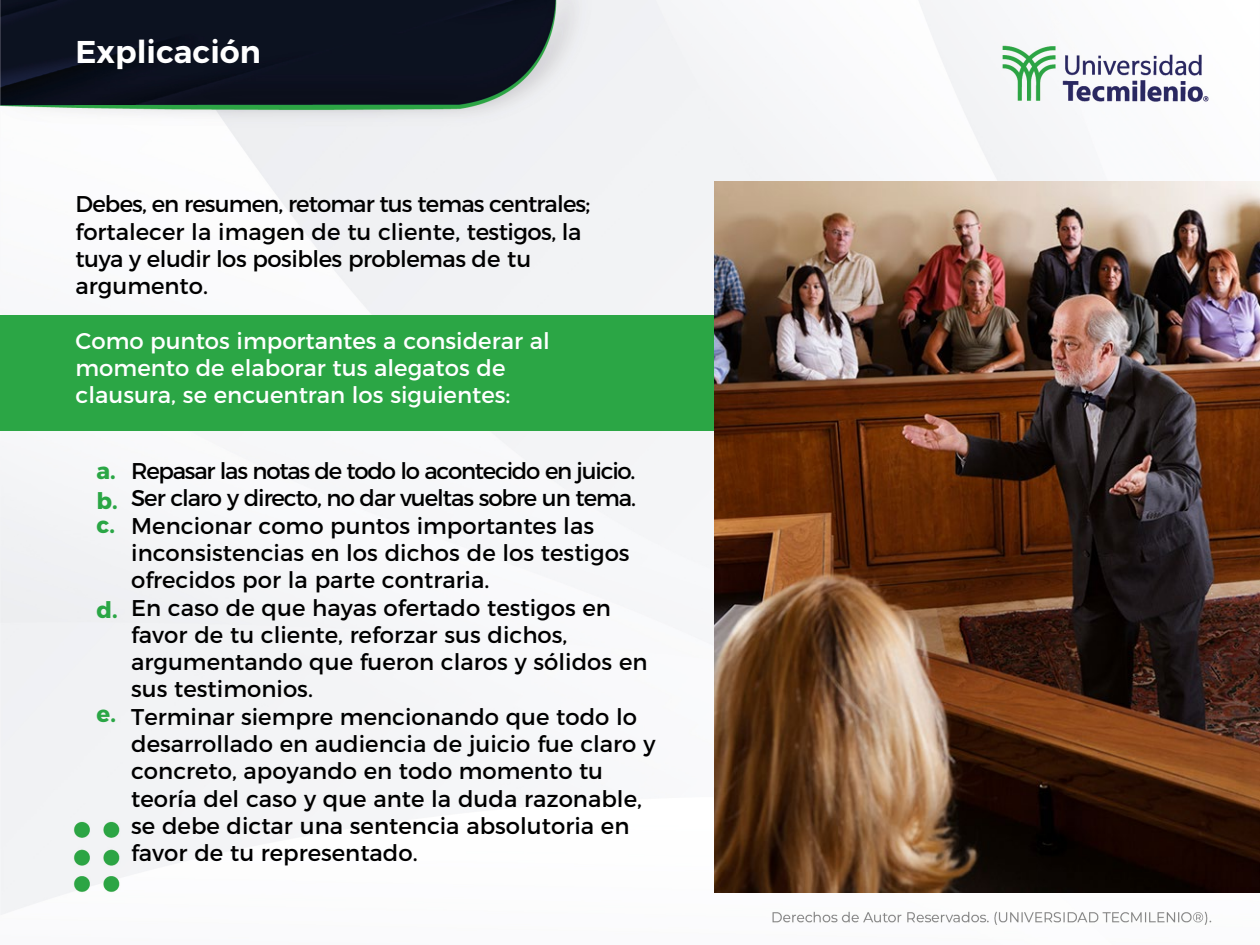
<style>
.page{position:relative;width:1260px;height:945px;background:#fff}
.page>*{position:absolute;margin:0;border:0;box-sizing:border-box;transform-origin:0 0}
.t1{font:600 31.5px "Montserrat";color:#fff}
.t2{font:22.75px/27.3px "Montserrat";color:#000}
.t3{font:22.75px/27.3px "Montserrat";letter-spacing:-.02em;color:#000}
.t4{font:22.75px/27.3px "Montserrat";color:#fff}
.t5{font:700 22.75px "Montserrat";color:#2aa645}
</style>
<div class="page">
<img style="left:0;top:0;width:1260px;height:925px">
<div style="left:0;top:315px;width:714px;height:115px;background:#2ba645"></div>
<img style="left:714px;top:181px;width:546px;height:711px">
<h1 class="t1" style="left:76px;top:26px;width:187px">Explicación</h1>
<p class="t3" style="left:76px;top:189px;width:516px">Debes, en resumen, retomar tus temas centrales; fortalecer la imagen de tu cliente, testigos, la tuya y eludir los posibles problemas de tu argumento.</p>
<p class="t4" style="left:76px;top:325px;width:476px">Como puntos importantes a considerar al momento de elaborar tus alegatos de clausura, se encuentran los siguientes:</p>
<p class="t5" style="left:97px;top:452px;width:21px">a.</p>
<p class="t5" style="left:97px;top:482px;width:23px">b.</p>
<p class="t5" style="left:97px;top:506px;width:20px">c.</p>
<p class="t5" style="left:97px;top:591px;width:23px">d.</p>
<p class="t5" style="left:97px;top:695px;width:21px">e.</p>
<p class="t2" style="left:131px;top:456px;width:526px">Repasar las notas de todo lo acontecido en juicio.<br>Ser claro y directo, no dar vueltas sobre un tema.<br>Mencionar como puntos importantes las inconsistencias en los dichos de los testigos ofrecidos por la parte contraria.<br>En caso de que hayas ofertado testigos en favor de tu cliente, reforzar sus dichos, argumentando que fueron claros y sólidos en sus testimonios.<br>Terminar siempre mencionando que todo lo desarrollado en audiencia de juicio fue claro y concreto, apoyando en todo momento tu teoría del caso y que ante la duda razonable, se debe dictar una sentencia absolutoria en favor de tu representado.</p>
</div>
